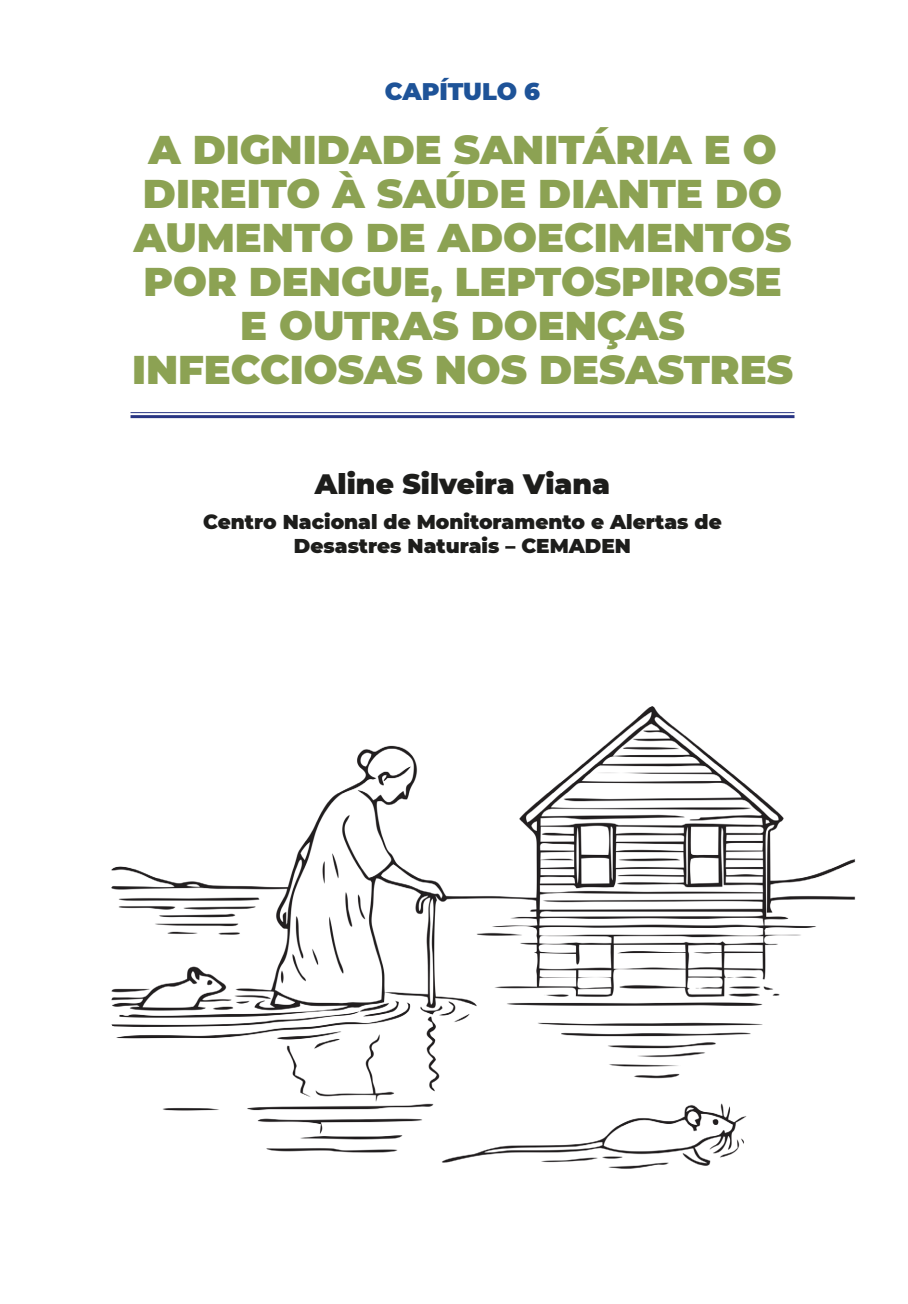
<style>
.page{position:relative;width:908px;height:1304px;background:#fff}
.page>*{position:absolute;margin:0;border:0;box-sizing:border-box;transform-origin:0 0}
.t1{font:900 40px/44px "Montserrat";color:#8ca253;text-align:center}
.t2{font:900 28px "Montserrat";color:#1d1d1b}
.t3{font:900 24px "Montserrat";letter-spacing:-.01em;color:#1e5398}
.t4{font:900 20px/24px "Montserrat";color:#1d1d1b;text-align:center}
</style>
<div class="page">
<img style="left:111px;top:412px;width:745px;height:757px">
<hr style="left:130px;top:412px;width:664px;height:1px;background:#283583">
<hr style="left:130px;top:415px;width:664px;height:3px;background:#283583">
<p class="t3" style="left:384px;top:73px;width:157px">CAPÍTULO 6</p>
<p class="t1" style="left:132px;top:125px;width:662px">A DIGNIDADE SANITÁRIA E O<br>DIREITO À SAÚDE DIANTE DO<br>AUMENTO DE ADOECIMENTOS<br>POR DENGUE, LEPTOSPIROSE<br>E OUTRAS DOENÇAS<br>INFECCIOSAS NOS DESASTRES</p>
<p class="t2" style="left:315px;top:463px;width:296px">Aline Silveira Viana</p>
<p class="t4" style="left:203px;top:509px;width:520px">Centro Nacional de Monitoramento e Alertas de<br>Desastres Naturais – CEMADEN</p>
</div>
